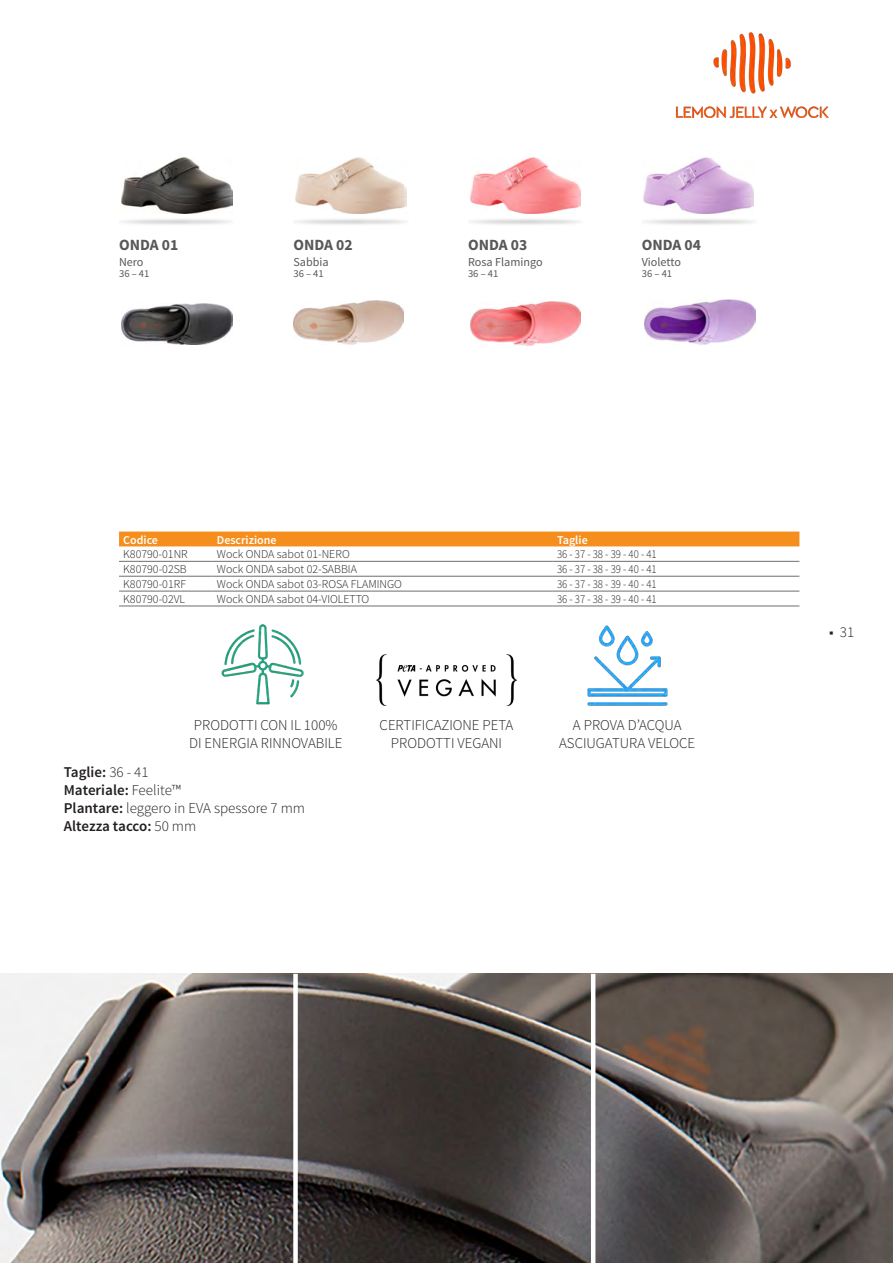
<style>
.page{position:relative;width:893px;height:1263px;background:#fff}
.page>*{position:absolute;margin:0;border:0;box-sizing:border-box;transform-origin:0 0}
.t1{font:700 15.6px "Source Sans Pro";color:#57585a}
.produto_1{font:300 15px "Source Sans Pro";color:#231f20}
.produto_1-2{font:600 15px "Source Sans Pro";color:#231f20}
.t2{font:12.15px "Source Sans Pro";color:#57585a}
.produto_1-3{font:300 12px "Source Sans Pro";color:#231f20}
.produto_1-4{font:300 12px "Source Sans Pro";color:#231f20;scale:.9 1}
.t3{font:600 12px "Source Sans Pro";color:#fff}
.t4{font:10.65px "Source Sans Pro";color:#57585a}
.s1{font-weight:300}
.s2{font-weight:600}
.s3{font-weight:400}
</style>
<div class="page">
<div style="left:119px;top:531px;width:680px;height:15px;background:#f68e1e"></div>
<hr style="left:119px;top:561px;width:94px;height:1px;background:#6c6d70">
<hr style="left:213px;top:561px;width:340px;height:1px;background:#6c6d70">
<hr style="left:553px;top:561px;width:246px;height:1px;background:#6c6d70">
<hr style="left:119px;top:576px;width:94px;height:1px;background:#6c6d70">
<hr style="left:213px;top:576px;width:340px;height:1px;background:#6c6d70">
<hr style="left:553px;top:576px;width:246px;height:1px;background:#6c6d70">
<hr style="left:119px;top:591px;width:94px;height:1px;background:#6c6d70">
<hr style="left:213px;top:591px;width:340px;height:1px;background:#6c6d70">
<hr style="left:553px;top:591px;width:246px;height:1px;background:#6c6d70">
<hr style="left:119px;top:606px;width:94px;height:1px;background:#6c6d70">
<hr style="left:213px;top:606px;width:340px;height:1px;background:#6c6d70">
<hr style="left:553px;top:606px;width:246px;height:1px;background:#6c6d70">
<img style="left:675px;top:32px;width:154px;height:85px">
<img style="left:296px;top:158px;width:110px;height:55px">
<img style="left:470px;top:158px;width:111px;height:55px">
<img style="left:643px;top:158px;width:111px;height:55px">
<img style="left:121px;top:157px;width:111px;height:57px">
<img style="left:293px;top:300px;width:111px;height:44px">
<img style="left:121px;top:303px;width:111px;height:41px">
<img style="left:645px;top:299px;width:110px;height:45px">
<img style="left:470px;top:301px;width:111px;height:44px">
<img style="left:587px;top:625px;width:81px;height:81px">
<img style="left:221px;top:624px;width:83px;height:81px">
<img style="left:377px;top:655px;width:139px;height:51px">
<img style="left:0;top:974px;width:893px;height:289px">
<hr style="left:591px;top:974px;width:4px;height:289px;background:#fff">
<div style="left:293px;top:974px;width:5px;height:289px;background:#fff"></div>
<p class="t1" style="left:119px;top:235px;width:61px">ONDA 01</p>
<p class="t2" style="left:119px;top:255px;width:26px">Nero</p>
<p class="t4" style="left:119px;top:267px;width:32px">36 – 41</p>
<p class="t1" style="left:293px;top:235px;width:61px">ONDA 02</p>
<p class="t2" style="left:293px;top:255px;width:37px">Sabbia</p>
<p class="t4" style="left:293px;top:267px;width:32px">36 – 41</p>
<p class="t1" style="left:468px;top:235px;width:61px">ONDA 03</p>
<p class="t2" style="left:468px;top:254px;width:76px">Rosa Flamingo</p>
<p class="t4" style="left:468px;top:267px;width:32px">36 – 41</p>
<p class="t1" style="left:642px;top:235px;width:61px">ONDA 04</p>
<p class="t2" style="left:642px;top:255px;width:41px">Violetto</p>
<p class="t4" style="left:642px;top:267px;width:32px">36 – 41</p>
<p class="t3" style="left:123px;top:532px;width:36px">Codice</p>
<p class="t3" style="left:217px;top:532px;width:61px">Descrizione</p>
<p class="t3" style="left:557px;top:532px;width:32px">Taglie</p>
<p class="produto_1-3" style="left:123px;top:547px;width:66px">K80790-01NR</p>
<p class="produto_1-3" style="left:217px;top:547px;width:134px">Wock ONDA sabot 01-NERO</p>
<p class="produto_1-4" style="left:557px;top:547px;width:112px">36 - 37 - 38 - 39 - 40 - 41</p>
<p class="produto_1-3" style="left:123px;top:562px;width:65px">K80790-02SB</p>
<p class="produto_1-3" style="left:217px;top:562px;width:142px">Wock ONDA sabot 02-SABBIA</p>
<p class="produto_1-4" style="left:557px;top:562px;width:112px">36 - 37 - 38 - 39 - 40 - 41</p>
<p class="produto_1-3" style="left:123px;top:577px;width:64px">K80790-01RF</p>
<p class="produto_1-3" style="left:217px;top:577px;width:187px">Wock ONDA sabot 03-ROSA FLAMINGO</p>
<p class="produto_1-4" style="left:557px;top:577px;width:112px">36 - 37 - 38 - 39 - 40 - 41</p>
<p class="produto_1-3" style="left:123px;top:592px;width:63px">K80790-02VL</p>
<p class="produto_1-3" style="left:217px;top:592px;width:154px">Wock ONDA sabot 04-VIOLETTO</p>
<p class="produto_1-4" style="left:557px;top:592px;width:112px">36 - 37 - 38 - 39 - 40 - 41</p>
<p class="produto_1" style="left:194px;top:716px;width:145px">PRODOTTI CON IL 100%</p>
<p class="produto_1" style="left:189px;top:734px;width:155px">DI ENERGIA RINNOVABILE</p>
<p class="produto_1-2" style="left:64px;top:762px;width:86px">Taglie: <span class="s1">36 - 41</span></p>
<p class="produto_1-2" style="left:64px;top:780px;width:119px">Materiale: <span class="s1">Feelite™</span></p>
<p class="produto_1" style="left:64px;top:799px;width:243px"><span class="s2">Plantare:</span> leggero in EVA spessore 7 mm</p>
<p class="produto_1-2" style="left:64px;top:816px;width:134px">Altezza tacco: <span class="s1">50 mm</span></p>
<p class="produto_1" style="left:380px;top:716px;width:135px">CERTIFICAZIONE PETA</p>
<p class="produto_1" style="left:391px;top:734px;width:113px">PRODOTTI VEGANI</p>
<p class="produto_1" style="left:573px;top:716px;width:110px">A PROVA D’ACQUA</p>
<p class="produto_1" style="left:559px;top:734px;width:138px">ASCIUGATURA VELOCE</p>
<p class="produto_1" style="left:829px;top:623px;width:27px"><span class="s3">■</span> 31</p>
</div>
